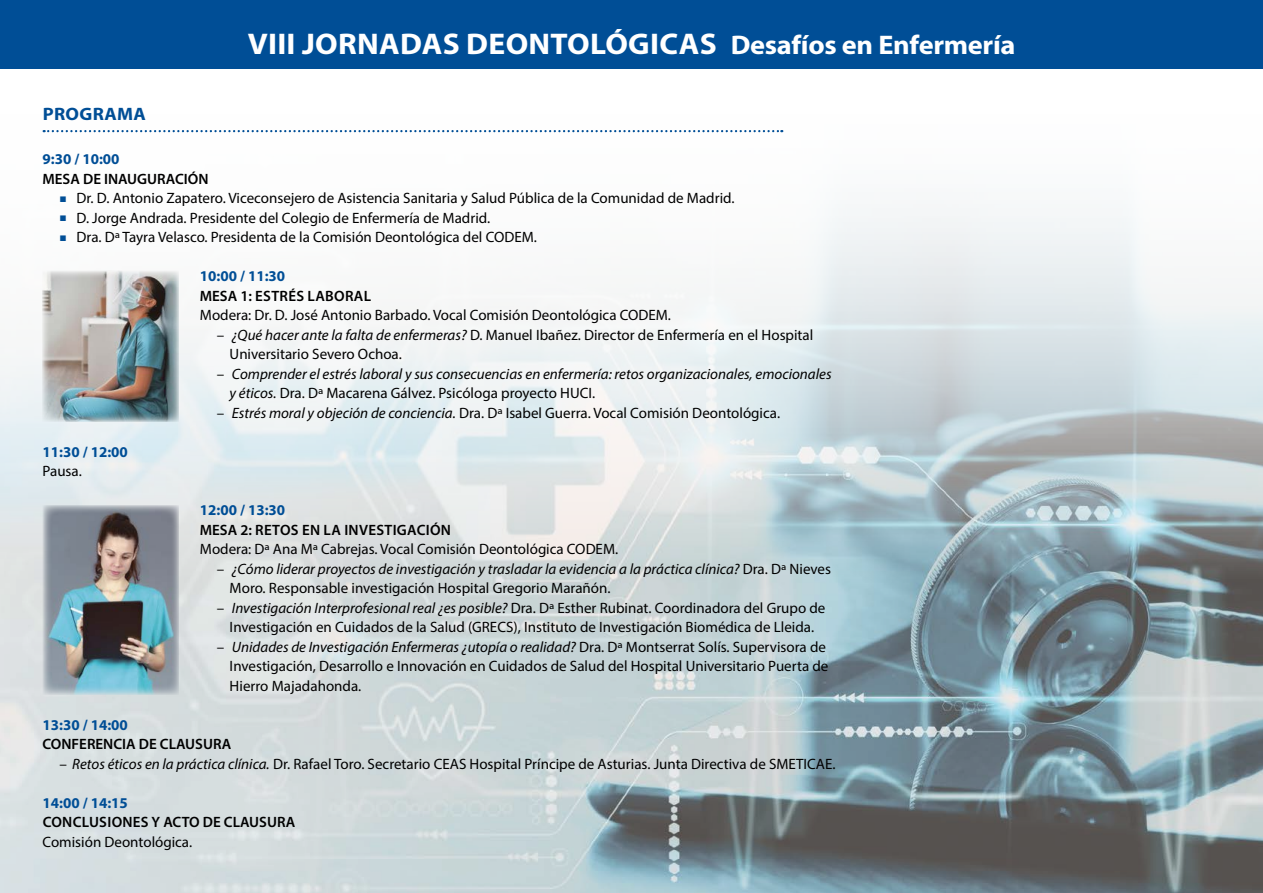
<style>
.page{position:relative;width:1263px;height:893px;background:#fff}
.page>*{position:absolute;margin:0;border:0;box-sizing:border-box;transform-origin:0 0}
.t1{font:700 30px "Myriad Pro";letter-spacing:.01em;color:#fff;scale:1.05 1}
.t2{font:700 18px "Myriad Pro";letter-spacing:.02em;color:#004e96;scale:1.05 1}
.t3{font:15px/19.5px "Myriad Pro";color:#000}
.t4{font:italic 15px/19.5px "Myriad Pro";color:#000}
.t5{font:600 15px "Myriad Pro";color:#000}
.t6{font:700 15px "Myriad Pro";color:#004e96}
.t7{font:600 15px "Myriad Pro";letter-spacing:.02em;color:#000}
.s1{font-size:27px}
.s2{font-family:"Arial";font-size:12px;color:#004e96}
.s3{font-style:italic}
.s4{font-style:normal}
</style>
<div class="page">
<img style="left:0;top:68px;width:1263px;height:825px">
<div style="left:0;top:0;width:1263px;height:68px;background:#004e96"></div>
<svg style="left:44px;top:130px;width:738px;height:2px"></svg>
<img style="left:43px;top:271px;width:136px;height:150px">
<img style="left:43px;top:505px;width:136px;height:190px">
<p class="t2" style="left:43px;top:102px;width:100px">PROGRAMA</p>
<h1 class="t1" style="left:248px;top:24px;width:733px">VIII JORNADAS DEONTOLÓGICAS <span class="s1">Desafíos en Enfermería</span></h1>
<p class="t6" style="left:43px;top:149px;width:79px">9:30 / 10:00</p>
<p class="t5" style="left:43px;top:169px;width:168px">MESA DE INAUGURACIÓN</p>
<p class="t3" style="left:60px;top:188px;width:677px"><span class="s2">■</span> Dr. D. Antonio Zapatero. Viceconsejero de Asistencia Sanitaria y Salud Pública de la Comunidad de Madrid.</p>
<p class="t3" style="left:60px;top:208px;width:432px"><span class="s2">■</span> D. Jorge Andrada. Presidente del Colegio de Enfermería de Madrid.</p>
<p class="t3" style="left:60px;top:227px;width:479px"><span class="s2">■</span> Dra. Dª Tayra Velasco. Presidenta de la Comisión Deontológica del CODEM.</p>
<p class="t6" style="left:200px;top:266px;width:87px">10:00 / 11:30</p>
<p class="t7" style="left:200px;top:286px;width:173px">MESA 1: ESTRÉS LABORAL</p>
<p class="t3" style="left:200px;top:305px;width:473px">Modera: Dr. D. José Antonio Barbado. Vocal Comisión Deontológica CODEM.</p>
<p class="t3" style="left:230px;top:325px;width:585px;text-indent:-13px">– <span class="s3">¿Qué hacer ante la falta de enfermeras?</span> D. Manuel Ibañez. Director de Enfermería en el Hospital<br>Universitario Severo Ochoa.</p>
<p class="t4" style="left:230px;top:364px;width:603px;text-indent:-13px"><span class="s4">–</span> Comprender el estrés laboral y sus consecuencias en enfermería: retos organizacionales, emocionales y éticos. <span class="s4">Dra. Dª Macarena Gálvez. Psicóloga proyecto HUCI.</span></p>
<p class="t3" style="left:217px;top:403px;width:565px">– <span class="s3">Estrés moral y objeción de conciencia.</span> Dra. Dª Isabel Guerra. Vocal Comisión Deontológica.</p>
<p class="t6" style="left:43px;top:442px;width:87px">11:30 / 12:00</p>
<p class="t3" style="left:43px;top:461px;width:41px">Pausa.</p>
<p class="t6" style="left:200px;top:500px;width:87px">12:00 / 13:30</p>
<p class="t7" style="left:200px;top:520px;width:253px">MESA 2: RETOS EN LA INVESTIGACIÓN</p>
<p class="t3" style="left:200px;top:539px;width:420px">Modera: Dª Ana Mª Cabrejas. Vocal Comisión Deontológica CODEM.</p>
<p class="t4" style="left:230px;top:559px;width:603px;text-indent:-13px"><span class="s4">–</span> ¿Cómo liderar proyectos de investigación y trasladar la evidencia a la práctica clínica? <span class="s4">Dra. Dª Nieves<br>Moro. Responsable investigación Hospital Gregorio Marañón.</span></p>
<p class="t3" style="left:217px;top:598px;width:610px;text-align:center">– <span class="s3">Investigación Interprofesional real ¿es posible?</span> Dra. Dª Esther Rubinat. Coordinadora del Grupo de<br>Investigación en Cuidados de la Salud (GRECS), Instituto de Investigación Biomédica de Lleida.</p>
<p class="t3" style="left:230px;top:637px;width:600px;text-indent:-13px">– <span class="s3">Unidades de Investigación Enfermeras ¿utopía o realidad?</span> Dra. Dª Montserrat Solís. Supervisora de<br>Investigación, Desarrollo e Innovación en Cuidados de Salud del Hospital Universitario Puerta de<br>Hierro Majadahonda.</p>
<p class="t6" style="left:43px;top:715px;width:87px">13:30 / 14:00</p>
<p class="t5" style="left:43px;top:735px;width:190px">CONFERENCIA DE CLAUSURA</p>
<p class="t3" style="left:60px;top:754px;width:777px">– <span class="s3">Retos éticos en la práctica clínica.</span> Dr. Rafael Toro. Secretario CEAS Hospital Príncipe de Asturias. Junta Directiva de SMETICAE.</p>
<p class="t6" style="left:43px;top:793px;width:87px">14:00 / 14:15</p>
<p class="t5" style="left:43px;top:813px;width:254px">CONCLUSIONES Y ACTO DE CLAUSURA</p>
<p class="t3" style="left:43px;top:832px;width:151px">Comisión Deontológica.</p>
</div>
